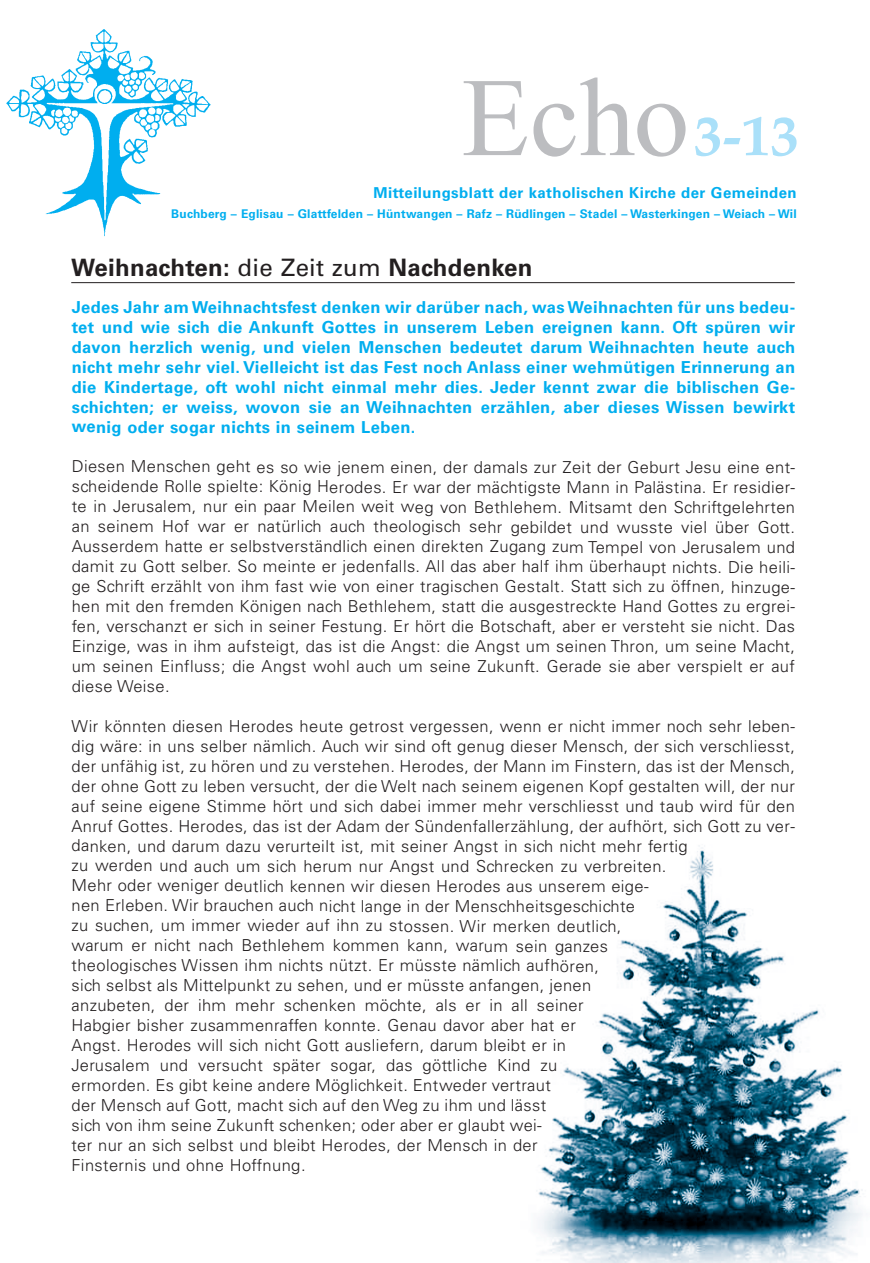
<style>
.page{position:relative;width:870px;height:1263px;background:#fff}
.page>*{position:absolute;margin:0;border:0;box-sizing:border-box;transform-origin:0 0}
.t1{font:111.75px "Times New Roman";color:#bcbdc0}
.t2{font:700 24px "Univers";letter-spacing:.01em;color:#231f20}
.t3{font:300 16.5px/20px "Univers";letter-spacing:.02em;color:#231f20;text-align:justify}
.t4{font:700 16.5px/20px "Univers";letter-spacing:.02em;color:#00aeef;text-align:justify}
.t5{font:700 15px "Univers";letter-spacing:.03em;color:#00aeef}
.t6{font:700 12px "Univers";letter-spacing:.015em;color:#00aeef}
.s1{font-family:"Palatino";font-weight:700;font-size:57.45px;color:#aae0f9}
.s2{font-weight:400}
</style>
<div class="page">
<img style="left:536px;top:845px;width:327px;height:418px">
<img style="left:6px;top:29px;width:205px;height:208px">
<hr style="left:71px;top:282px;width:723px;height:1px;background:#231f20">
<h1 class="t1" style="left:461px;top:51px;width:339px">Echo<span class="s1">3-13</span></h1>
<p class="t5" style="left:373px;top:187px;width:424px">Mitteilungsblatt der katholischen Kirche der Gemeinden</p>
<p class="t6" style="left:171px;top:210px;width:626px">Buchberg – Eglisau – Glattfelden – Hüntwangen – Rafz – Rüdlingen – Stadel – Wasterkingen – Weiach – Wil</p>
<h2 class="t2" style="left:71px;top:259px;width:462px">Weihnachten: <span class="s2">die Zeit zum</span> Nachdenken</h2>
<p class="t4" style="left:72px;top:299px;width:724px">Jedes Jahr amWeihnachtsfest denken wir darüber nach, wasWeihnachten für uns bedeu&shy;tet und wie sich die Ankunft Gottes in unserem Leben ereignen kann. Oft spüren wir davon herzlich wenig, und vielen Menschen bedeutet darum Weihnachten heute auch nicht mehr sehr viel. Vielleicht ist das Fest noch Anlass einer wehmütigen Erinnerung an die Kindertage, oft wohl nicht einmal mehr dies. Jeder kennt zwar die biblischen Ge&shy;schichten; er weiss, wovon sie an Weihnachten erzählen, aber dieses Wissen bewirkt wenig oder sogar nichts in seinem Leben.</p>
<p class="t3" style="left:72px;top:458px;width:724px">Diesen Menschen geht es so wie jenem einen, der damals zur Zeit der Geburt Jesu eine ent&shy;scheidende Rolle spielte: König Herodes. Er war der mächtigste Mann in Palästina. Er residier&shy;te in Jerusalem, nur ein paar Meilen weit weg von Bethlehem. Mitsamt den Schriftgelehrten an seinem Hof war er natürlich auch theologisch sehr gebildet und wusste viel über Gott.<br>Ausserdem hatte er selbstverständlich einen direkten Zugang zum Tempel von Jerusalem und damit zu Gott selber. So meinte er jedenfalls. All das aber half ihm überhaupt nichts. Die heili&shy;ge Schrift erzählt von ihm fast wie von einer tragischen Gestalt. Statt sich zu öffnen, hinzuge&shy;hen mit den fremden Königen nach Bethlehem, statt die ausgestreckte Hand Gottes zu ergrei&shy;fen, verschanzt er sich in seiner Festung. Er hört die Botschaft, aber er versteht sie nicht. Das Einzige, was in ihm aufsteigt, das ist die Angst: die Angst um seinen Thron, um seine Macht, um seinen Einfluss; die Angst wohl auch um seine Zukunft. Gerade sie aber verspielt er auf diese Weise.</p>
<p class="t3" style="left:71px;top:718px;width:724px;text-align:left">Wir könnten diesen Herodes heute getrost vergessen, wenn er nicht immer noch sehr leben&shy;dig wäre: in uns selber nämlich. Auch wir sind oft genug dieser Mensch, der sich verschliesst, der unfähig ist, zu hören und zu verstehen. Herodes, der Mann im Finstern, das ist der Mensch, der ohne Gott zu leben versucht, der die Welt nach seinem eigenen Kopf gestalten will, der nur auf seine eigene Stimme hört und sich dabei immer mehr verschliesst und taub wird für den Anruf Gottes. Herodes, das ist der Adam der Sündenfallerzählung, der aufhört, sich Gott zu ver&shy;danken, und darum dazu verurteilt ist, mit seiner Angst in sich nicht mehr fertig<br>zu werden und auch um sich herum nur Angst und Schrecken zu verbreiten.<br>Mehr oder weniger deutlich kennen wir diesen Herodes aus unserem eige-<br>nen Erleben. Wir brauchen auch nicht lange in der Menschheitsgeschichte<br>zu suchen, um immer wieder auf ihn zu stossen. Wir merken deutlich,<br>warum er nicht nach Bethlehem kommen kann, warum sein ganzes<br>theologisches Wissen ihm nichts nützt. Er müsste nämlich aufhören,<br>sich selbst als Mittelpunkt zu sehen, und er müsste anfangen, jenen<br>anzubeten, der ihm mehr schenken möchte, als er in all seiner<br>Habgier bisher zusammenraffen konnte. Genau davor aber hat er<br>Angst. Herodes will sich nicht Gott ausliefern, darum bleibt er in<br>Jerusalem und versucht später sogar, das göttliche Kind zu<br>ermorden. Es gibt keine andere Möglichkeit. Entweder vertraut<br>der Mensch auf Gott, macht sich auf den Weg zu ihm und lässt<br>sich von ihm seine Zukunft schenken; oder aber er glaubt wei-<br>ter nur an sich selbst und bleibt Herodes, der Mensch in der<br>Finsternis und ohne Hoffnung.</p>
</div>
